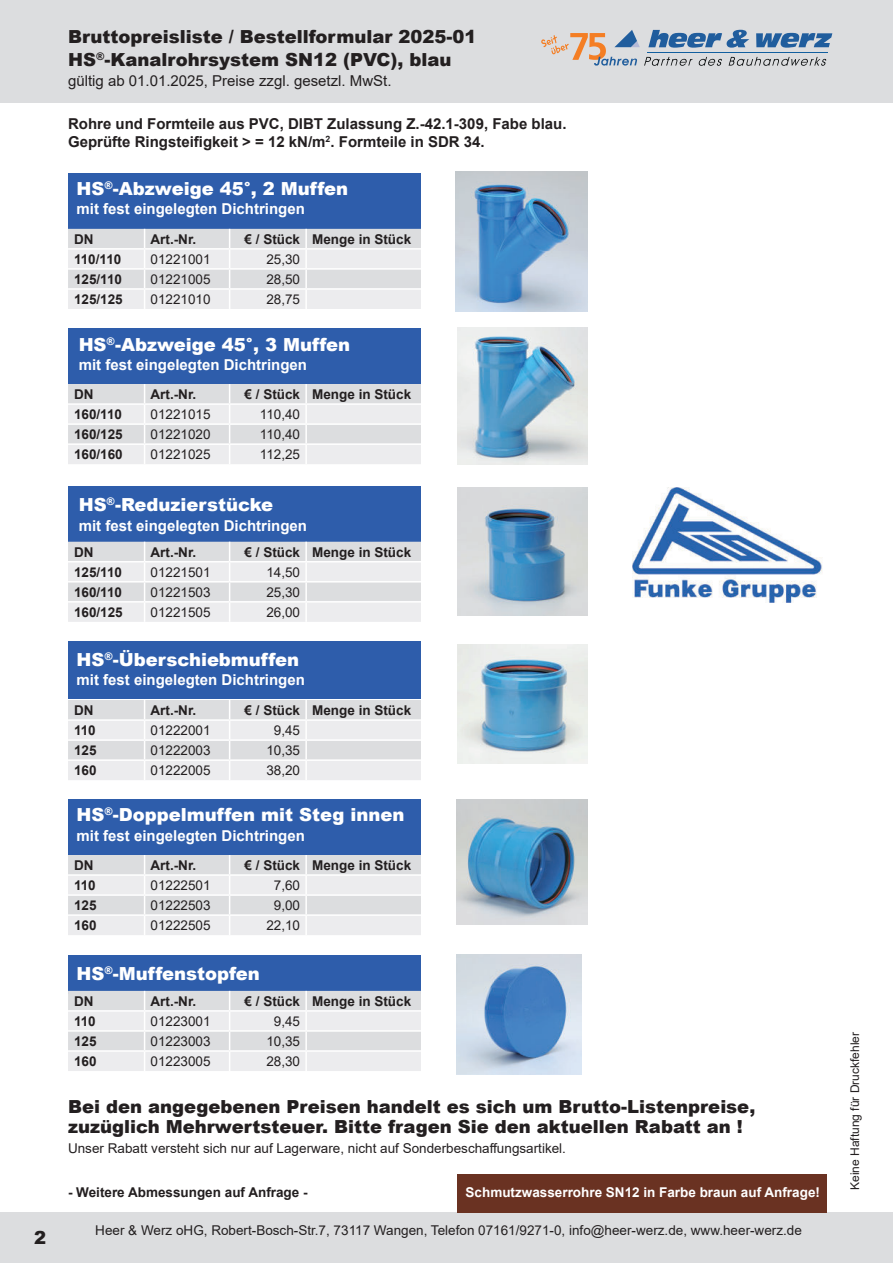
<style>
.page{position:relative;width:893px;height:1263px;background:#fff}
.page>*{position:absolute;margin:0;border:0;box-sizing:border-box;transform-origin:0 0}
.t1{font:900 18px/23.7px "Arial";color:#231f20}
.t2{font:900 18px "Arial";color:#fff}
.t3{font:700 15px "Arial";color:#fff}
.t4{font:700 15px/18px "Arial";color:#231f20}
.t5{font:15px "Arial";color:#231f20}
.t6{font:13.5px "Arial";color:#231f20}
.t7{font:700 13.5px "Arial";color:#231f20}
.t8{font:700 13.5px "Arial";color:#fff}
.t9{font:12px "Arial";color:#231f20}
</style>
<div class="page">
<div style="left:0;top:0;width:893px;height:103px;background:#dcdddf"></div>
<div style="left:0;top:1212px;width:893px;height:51px;background:#dcdddf"></div>
<svg style="left:541px;top:30px;width:291px;height:36px"></svg>
<div style="left:457px;top:1175px;width:370px;height:38px;background:#6a3222"></div>
<div style="left:68px;top:173px;width:353px;height:56px;background:#2e5dab"></div>
<div style="left:68px;top:328px;width:353px;height:56px;background:#2e5dab"></div>
<div style="left:68px;top:486px;width:353px;height:56px;background:#2e5dab"></div>
<div style="left:68px;top:641px;width:353px;height:58px;background:#2e5dab"></div>
<div style="left:68px;top:799px;width:353px;height:56px;background:#2e5dab"></div>
<div style="left:68px;top:956px;width:353px;height:38px;background:#2e5dab"></div>
<svg style="left:68px;top:229px;width:353px;height:80px;background:#e5e6e8"></svg>
<svg style="left:68px;top:384px;width:353px;height:80px;background:#e5e6e8"></svg>
<svg style="left:68px;top:542px;width:353px;height:80px;background:#e5e6e8"></svg>
<svg style="left:68px;top:855px;width:353px;height:80px;background:#e5e6e8"></svg>
<svg style="left:68px;top:700px;width:353px;height:80px;background:#e5e6e8"></svg>
<svg style="left:68px;top:991px;width:353px;height:80px;background:#e5e6e8"></svg>
<img style="left:455px;top:172px;width:132px;height:139px">
<img style="left:457px;top:327px;width:130px;height:137px">
<img style="left:457px;top:488px;width:130px;height:128px">
<img style="left:457px;top:645px;width:130px;height:119px">
<img style="left:457px;top:800px;width:130px;height:124px">
<img style="left:457px;top:954px;width:124px;height:120px">
<img style="left:632px;top:488px;width:191px;height:114px">
<h1 class="t1" style="left:68px;top:26px;width:410px">Bruttopreisliste / Bestellformular 2025-01<br>HS<sup>®</sup>-Kanalrohrsystem SN12 (PVC), blau</h1>
<p class="t5" style="left:68px;top:75px;width:325px">gültig ab 01.01.2025, Preise zzgl. gesetzl. MwSt.</p>
<p class="t4" style="left:68px;top:116px;width:500px">Rohre und Formteile aus PVC, DIBT Zulassung Z.-42.1-309, Fabe blau.<br>Geprüfte Ringsteifigkeit &gt; = 12 kN/m<sup>2</sup>. Formteile in SDR 34.</p>
<h1 class="t2" style="left:77px;top:182px;width:273px">HS<sup>®</sup>-Abzweige 45°, 2 Muffen</h1>
<p class="t3" style="left:77px;top:198px;width:230px">mit fest eingelegten Dichtringen</p>
<p class="t7" style="left:74px;top:229px;width:21px">DN</p>
<p class="t7" style="left:151px;top:229px;width:47px">Art.-Nr.</p>
<p class="t7" style="left:245px;top:229px;width:168px">€ / Stück Menge in Stück</p>
<p class="t7" style="left:74px;top:250px;width:49px">110/110</p>
<p class="t6" style="left:151px;top:254px;width:62px">01221001</p>
<p class="t6" style="left:266px;top:254px;width:35px">25,30</p>
<p class="t7" style="left:74px;top:270px;width:50px">125/110</p>
<p class="t6" style="left:151px;top:274px;width:62px">01221005</p>
<p class="t6" style="left:266px;top:274px;width:35px">28,50</p>
<p class="t7" style="left:74px;top:290px;width:50px">125/125</p>
<p class="t6" style="left:151px;top:294px;width:62px">01221010</p>
<p class="t6" style="left:266px;top:294px;width:35px">28,75</p>
<h1 class="t2" style="left:79px;top:338px;width:273px">HS<sup>®</sup>-Abzweige 45°, 3 Muffen</h1>
<p class="t3" style="left:79px;top:355px;width:230px">mit fest eingelegten Dichtringen</p>
<p class="t7" style="left:74px;top:385px;width:21px">DN</p>
<p class="t7" style="left:151px;top:385px;width:47px">Art.-Nr.</p>
<p class="t7" style="left:245px;top:385px;width:168px">€ / Stück Menge in Stück</p>
<p class="t7" style="left:74px;top:405px;width:50px">160/110</p>
<p class="t6" style="left:151px;top:409px;width:62px">01221015</p>
<p class="t6" style="left:260px;top:409px;width:42px">110,40</p>
<p class="t7" style="left:74px;top:425px;width:50px">160/125</p>
<p class="t6" style="left:151px;top:429px;width:62px">01221020</p>
<p class="t6" style="left:260px;top:429px;width:42px">110,40</p>
<p class="t7" style="left:74px;top:445px;width:50px">160/160</p>
<p class="t6" style="left:151px;top:449px;width:62px">01221025</p>
<p class="t6" style="left:260px;top:449px;width:42px">112,25</p>
<h1 class="t2" style="left:79px;top:498px;width:196px">HS<sup>®</sup>-Reduzierstücke</h1>
<p class="t3" style="left:79px;top:515px;width:230px">mit fest eingelegten Dichtringen</p>
<p class="t7" style="left:74px;top:542px;width:21px">DN</p>
<p class="t7" style="left:151px;top:542px;width:47px">Art.-Nr.</p>
<p class="t7" style="left:245px;top:542px;width:168px">€ / Stück Menge in Stück</p>
<p class="t7" style="left:74px;top:562px;width:50px">125/110</p>
<p class="t6" style="left:151px;top:567px;width:62px">01221501</p>
<p class="t6" style="left:266px;top:567px;width:35px">14,50</p>
<p class="t7" style="left:74px;top:582px;width:50px">160/110</p>
<p class="t6" style="left:151px;top:587px;width:62px">01221503</p>
<p class="t6" style="left:266px;top:587px;width:35px">25,30</p>
<p class="t7" style="left:74px;top:602px;width:50px">160/125</p>
<p class="t6" style="left:151px;top:607px;width:62px">01221505</p>
<p class="t6" style="left:266px;top:607px;width:35px">26,00</p>
<h1 class="t2" style="left:77px;top:653px;width:224px">HS<sup>®</sup>-Überschiebmuffen</h1>
<p class="t3" style="left:77px;top:670px;width:230px">mit fest eingelegten Dichtringen</p>
<p class="t7" style="left:74px;top:701px;width:21px">DN</p>
<p class="t7" style="left:151px;top:701px;width:47px">Art.-Nr.</p>
<p class="t7" style="left:245px;top:701px;width:168px">€ / Stück Menge in Stück</p>
<p class="t7" style="left:74px;top:725px;width:23px">110</p>
<p class="t6" style="left:151px;top:725px;width:62px">01222001</p>
<p class="t6" style="left:274px;top:725px;width:28px">9,45</p>
<p class="t7" style="left:74px;top:745px;width:24px">125</p>
<p class="t6" style="left:151px;top:745px;width:62px">01222003</p>
<p class="t6" style="left:266px;top:745px;width:35px">10,35</p>
<p class="t7" style="left:74px;top:761px;width:24px">160</p>
<p class="t6" style="left:151px;top:765px;width:62px">01222005</p>
<p class="t6" style="left:266px;top:765px;width:35px">38,20</p>
<h1 class="t2" style="left:77px;top:808px;width:330px">HS<sup>®</sup>-Doppelmuffen mit Steg innen</h1>
<p class="t3" style="left:77px;top:825px;width:230px">mit fest eingelegten Dichtringen</p>
<p class="t7" style="left:74px;top:856px;width:21px">DN</p>
<p class="t7" style="left:151px;top:856px;width:47px">Art.-Nr.</p>
<p class="t7" style="left:245px;top:856px;width:168px">€ / Stück Menge in Stück</p>
<p class="t7" style="left:74px;top:880px;width:23px">110</p>
<p class="t6" style="left:151px;top:880px;width:62px">01222501</p>
<p class="t6" style="left:274px;top:880px;width:28px">7,60</p>
<p class="t7" style="left:74px;top:900px;width:24px">125</p>
<p class="t6" style="left:151px;top:900px;width:62px">01222503</p>
<p class="t6" style="left:274px;top:900px;width:28px">9,00</p>
<p class="t7" style="left:74px;top:916px;width:24px">160</p>
<p class="t6" style="left:151px;top:920px;width:62px">01222505</p>
<p class="t6" style="left:266px;top:920px;width:35px">22,10</p>
<h1 class="t2" style="left:77px;top:967px;width:185px">HS<sup>®</sup>-Muffenstopfen</h1>
<p class="t7" style="left:74px;top:991px;width:21px">DN</p>
<p class="t7" style="left:151px;top:991px;width:47px">Art.-Nr.</p>
<p class="t7" style="left:245px;top:991px;width:168px">€ / Stück Menge in Stück</p>
<p class="t7" style="left:74px;top:1016px;width:23px">110</p>
<p class="t6" style="left:151px;top:1016px;width:62px">01223001</p>
<p class="t6" style="left:274px;top:1016px;width:28px">9,45</p>
<p class="t7" style="left:74px;top:1036px;width:24px">125</p>
<p class="t6" style="left:151px;top:1036px;width:62px">01223003</p>
<p class="t6" style="left:266px;top:1036px;width:35px">10,35</p>
<p class="t7" style="left:74px;top:1052px;width:24px">160</p>
<p class="t6" style="left:151px;top:1056px;width:62px">01223005</p>
<p class="t6" style="left:266px;top:1056px;width:35px">28,30</p>
<h1 class="t1" style="left:68px;top:1099px;width:689px;line-height:19.5px">Bei den angegebenen Preisen handelt es sich um Brutto-Listenpreise, zuzüglich Mehrwertsteuer. Bitte fragen Sie den aktuellen Rabatt an !</h1>
<p class="t6" style="left:68px;top:1139px;width:499px">Unser Rabatt versteht sich nur auf Lagerware, nicht auf Sonderbeschaffungsartikel.</p>
<p class="t7" style="left:68px;top:1187px;width:241px">- Weitere Abmessungen auf Anfrage -</p>
<p class="t8" style="left:466px;top:1183px;width:356px">Schmutzwasserrohre SN12 in Farbe braun auf Anfrage!</p>
<h1 class="t1" style="left:34px;top:1227px;width:14px">2</h1>
<p class="t6" style="left:95px;top:1225px;width:708px">Heer &amp; Werz oHG, Robert-Bosch-Str.7, 73117 Wangen, Telefon 07161/9271-0, info@heer-werz.de, www.heer-werz.de</p>
<p class="t9" style="left:850px;top:1190px;width:160px;rotate:-90deg">Keine Haftung für Druckfehler</p>
</div>
